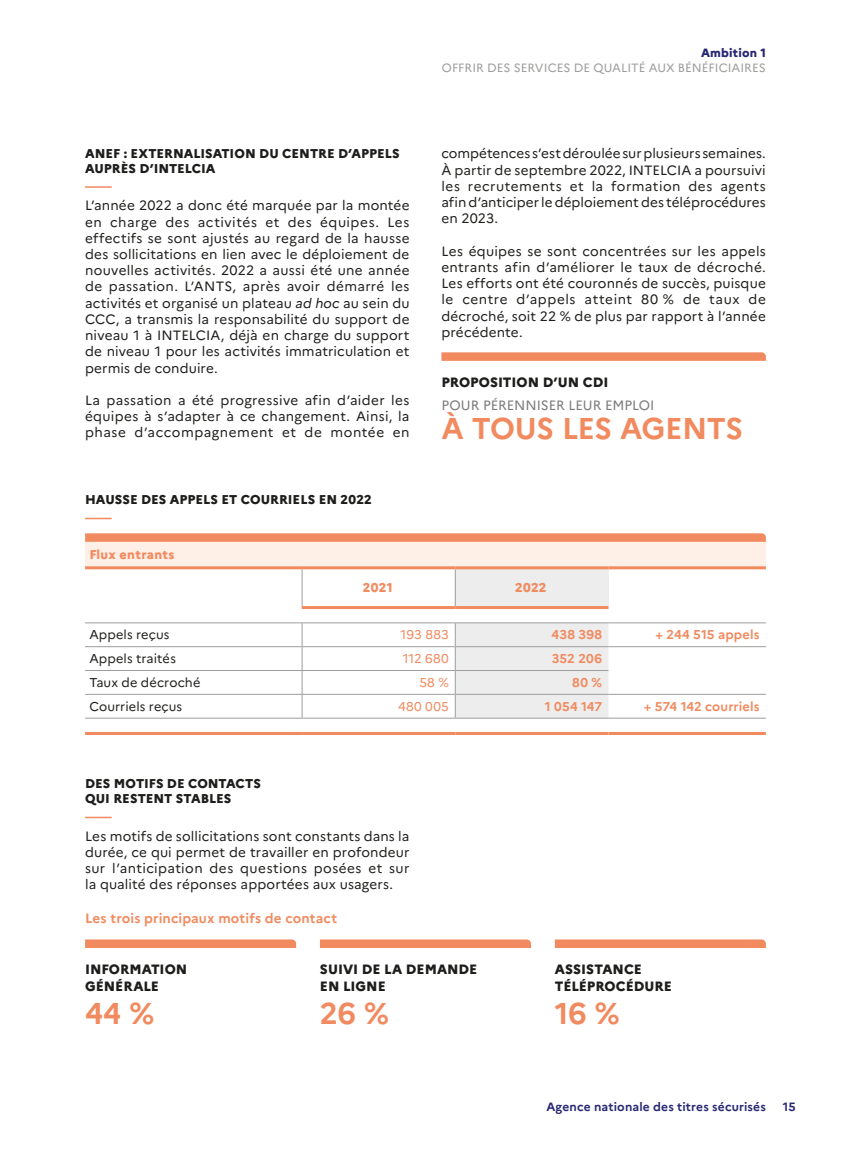
<style>
.page{position:relative;width:851px;height:1149px;background:#fff}
.page>*{position:absolute;margin:0;border:0;box-sizing:border-box;transform-origin:0 0}
.t1{font:700 30px "Marianne";letter-spacing:-.015em;color:#f18a5f}
.t2{font:13.5px/16.2px "Marianne";letter-spacing:.01em;color:#1d1d1b;text-align:justify}
.t3{font:800 13.5px/16.2px "Marianne";color:#1d1d1b}
.t4{font:700 13.5px "Marianne";letter-spacing:.005em;color:#f18a5f}
.t5{font:13.5px "Marianne";letter-spacing:-.005em;color:#7c7b7b}
.t6{font:800 12.75px/15px "Marianne";letter-spacing:.005em;color:#1d1d1b}
.t7{font:12.75px "Marianne";letter-spacing:.005em;color:#1d1d1b}
.t8{font:700 12.75px "Marianne";letter-spacing:.01em;color:#f18a5f}
.t9{font:12.75px "Marianne";letter-spacing:.02em;color:#f18a5f}
.t10{font:800 12.75px "Marianne";letter-spacing:.025em;color:#f18a5f}
.t11{font:12px "Marianne";color:#9d9d9c}
.t12{font:700 12px "Marianne";letter-spacing:.015em;color:#272774}
.t13{font:800 12px "Marianne";letter-spacing:.015em;color:#272774}
.s1{font-style:italic}
</style>
<div class="page">
<hr style="left:85px;top:186px;width:27px;height:2px;background:#f18a5f">
<svg style="left:85px;top:939px;width:211px;height:8px;background:#f19168"></svg>
<svg style="left:320px;top:939px;width:211px;height:8px;background:#f19168"></svg>
<svg style="left:554px;top:939px;width:211px;height:8px;background:#f19169"></svg>
<hr style="left:85px;top:517px;width:27px;height:2px;background:#f18a5f">
<div style="left:85px;top:541px;width:680px;height:26px;background:#feefe7"></div>
<div style="left:455px;top:567px;width:153px;height:40px;background:#ededed"></div>
<svg style="left:85px;top:607px;width:680px;height:112px"></svg>
<hr style="left:455px;top:569px;width:1px;height:37px;background:#9d9d9c">
<hr style="left:85px;top:646px;width:217px;height:1px;background:#9d9d9c">
<hr style="left:302px;top:646px;width:153px;height:1px;background:#9d9d9c">
<hr style="left:608px;top:646px;width:157px;height:1px;background:#9d9d9c">
<hr style="left:85px;top:670px;width:217px;height:1px;background:#9d9d9c">
<hr style="left:302px;top:670px;width:153px;height:1px;background:#9d9d9c">
<hr style="left:85px;top:693px;width:217px;height:1px;background:#9d9d9c">
<hr style="left:302px;top:693px;width:153px;height:1px;background:#9d9d9c">
<hr style="left:608px;top:693px;width:157px;height:1px;background:#9d9d9c">
<svg style="left:455px;top:623px;width:153px;height:94px;background:#e8e8e8"></svg>
<hr style="left:85px;top:566px;width:217px;height:3px;background:#f18a5f">
<hr style="left:302px;top:566px;width:153px;height:3px;background:#f18a5f">
<hr style="left:455px;top:566px;width:153px;height:3px;background:#f18a5f">
<hr style="left:608px;top:566px;width:157px;height:3px;background:#f18a5f">
<hr style="left:302px;top:569px;width:1px;height:37px;background:#9d9d9c">
<hr style="left:85px;top:717px;width:217px;height:1px;background:#9d9d9c">
<hr style="left:302px;top:717px;width:153px;height:1px;background:#9d9d9c">
<hr style="left:455px;top:717px;width:153px;height:1px;background:#9d9d9c">
<hr style="left:608px;top:717px;width:157px;height:1px;background:#9d9d9c">
<hr style="left:85px;top:731px;width:217px;height:3px;background:#f18a5f">
<hr style="left:302px;top:731px;width:153px;height:3px;background:#f18a5f">
<hr style="left:455px;top:731px;width:153px;height:3px;background:#f18a5f">
<hr style="left:608px;top:731px;width:157px;height:3px;background:#f18a5f">
<hr style="left:85px;top:622px;width:217px;height:1px;background:#9d9d9c">
<hr style="left:302px;top:622px;width:153px;height:1px;background:#9d9d9c">
<hr style="left:455px;top:622px;width:153px;height:1px;background:#9d9d9c">
<hr style="left:608px;top:622px;width:157px;height:1px;background:#9d9d9c">
<hr style="left:302px;top:606px;width:153px;height:3px;background:#f18a5f">
<hr style="left:455px;top:606px;width:153px;height:3px;background:#f18a5f">
<svg style="left:302px;top:623px;width:1px;height:94px"></svg>
<hr style="left:85px;top:816px;width:27px;height:2px;background:#f18a5f">
<svg style="left:441px;top:352px;width:324px;height:9px;background:#f19067"></svg>
<svg style="left:85px;top:533px;width:680px;height:8px;background:#f18e65"></svg>
<p class="t6" style="left:85px;top:146px;width:316px">ANEF : EXTERNALISATION DU CENTRE D’APPELS<br>AUPRÈS D’INTELCIA</p>
<p class="t2" style="left:85px;top:197px;width:326px">L’année 2022 a donc été marquée par la montée en charge des activités et des équipes. Les effectifs se sont ajustés au regard de la hausse des sollicitations en lien avec le déploiement de nouvelles activités. 2022 a aussi été une année de passation. L’ANTS, après avoir démarré les activités et organisé un plateau <span class="s1">ad hoc</span> au sein du CCC, a transmis la responsabilité du support de niveau 1 à INTELCIA, déjà en charge du support de niveau 1 pour les activités immatriculation et permis de conduire.</p>
<p class="t2" style="left:85px;top:392px;width:326px">La passation a été progressive afin d’aider les équipes à s’adapter à ce changement. Ainsi, la phase d’accompagnement et de montée en</p>
<p class="t6" style="left:85px;top:492px;width:288px">HAUSSE DES APPELS ET COURRIELS EN 2022</p>
<p class="t10" style="left:89px;top:547px;width:86px">Flux entrants</p>
<p class="t13" style="left:701px;top:46px;width:66px">Ambition 1</p>
<p class="t11" style="left:442px;top:61px;width:325px">OFFRIR DES SERVICES DE QUALITÉ AUX BÉNÉFICIAIRES</p>
<p class="t2" style="left:441px;top:145px;width:326px">compétences s’est déroulée sur plusieurs semaines.<br>À partir de septembre 2022, INTELCIA a poursuivi les recrutements et la formation des agents afin d’anticiper le déploiement des téléprocédures en 2023.</p>
<p class="t2" style="left:441px;top:243px;width:326px">Les équipes se sont concentrées sur les appels entrants afin d’améliorer le taux de décroché.<br>Les efforts ont été couronnés de succès, puisque le centre d’appels atteint 80 % de taux de décroché, soit 22 % de plus par rapport à l’année précédente.</p>
<p class="t3" style="left:441px;top:374px;width:168px">PROPOSITION D’UN CDI</p>
<p class="t5" style="left:441px;top:397px;width:214px">POUR PÉRENNISER LEUR EMPLOI</p>
<h1 class="t1" style="left:441px;top:410px;width:303px">À TOUS LES AGENTS</h1>
<p class="t10" style="left:362px;top:579px;width:31px">2021</p>
<p class="t10" style="left:515px;top:579px;width:33px">2022</p>
<p class="t7" style="left:89px;top:626px;width:82px">Appels reçus</p>
<p class="t9" style="left:400px;top:626px;width:50px">193 883</p>
<p class="t8" style="left:551px;top:626px;width:52px">438 398</p>
<p class="t8" style="left:655px;top:626px;width:105px">+ 244 515 appels</p>
<p class="t7" style="left:89px;top:650px;width:88px">Appels traités</p>
<p class="t9" style="left:402px;top:650px;width:48px">112 680</p>
<p class="t8" style="left:551px;top:650px;width:52px">352 206</p>
<p class="t7" style="left:89px;top:674px;width:113px">Taux de décroché</p>
<p class="t9" style="left:419px;top:674px;width:31px">58 %</p>
<p class="t8" style="left:572px;top:674px;width:31px">80 %</p>
<p class="t7" style="left:89px;top:698px;width:94px">Courriels reçus</p>
<p class="t9" style="left:398px;top:698px;width:52px">480 005</p>
<p class="t8" style="left:545px;top:698px;width:59px">1 054 147</p>
<p class="t8" style="left:643px;top:698px;width:117px">+ 574 142 courriels</p>
<p class="t6" style="left:85px;top:776px;width:177px">DES MOTIFS DE CONTACTS<br>QUI RESTENT STABLES</p>
<p class="t2" style="left:85px;top:827px;width:326px">Les motifs de sollicitations sont constants dans la durée, ce qui permet de travailler en profondeur sur l’anticipation des questions posées et sur la qualité des réponses apportées aux usagers.</p>
<p class="t4" style="left:85px;top:909px;width:253px">Les trois principaux motifs de contact</p>
<p class="t3" style="left:85px;top:961px;width:104px">INFORMATION<br>GÉNÉRALE</p>
<h1 class="t1" style="left:85px;top:994px;width:71px">44 %</h1>
<p class="t3" style="left:320px;top:961px;width:159px">SUIVI DE LA DEMANDE<br>EN LIGNE</p>
<h1 class="t1" style="left:320px;top:994px;width:70px">26 %</h1>
<p class="t3" style="left:554px;top:961px;width:119px">ASSISTANCE<br>TÉLÉPROCÉDURE</p>
<h1 class="t1" style="left:554px;top:994px;width:66px">16 %</h1>
<p class="t12" style="left:546px;top:1098px;width:221px">Agence nationale des titres sécurisés</p>
<p class="t12" style="left:782px;top:1098px;width:14px">15</p>
</div>
